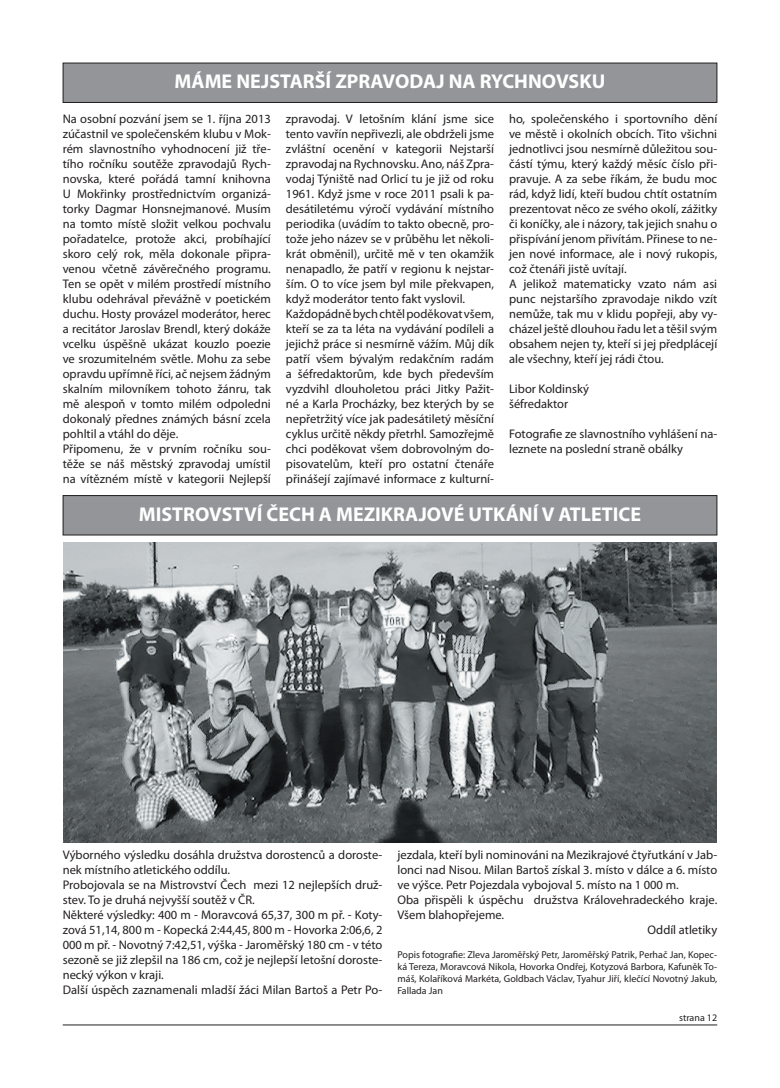
<style>
.page{position:relative;width:780px;height:1088px;background:#fff}
.page>*{position:absolute;margin:0;border:0;box-sizing:border-box;transform-origin:0 0}
.t1{font:700 20px "Myriad Pro";color:#fff}
.t2{font:12.5px/15px "Myriad Pro";color:#231f20}
.t3{font:10px/12px "Myriad Pro";color:#231f20;text-align:justify}
</style>
<div class="page">
<hr style="left:63px;top:1024px;width:654px;height:1px;background:#231f20">
<div style="left:63px;top:63px;width:653px;height:39px;background:#939598"></div>
<div style="left:63px;top:63px;width:654px;height:40px;border:1px solid #231f20"></div>
<div style="left:63px;top:495px;width:653px;height:40px;background:#939598"></div>
<div style="left:63px;top:495px;width:654px;height:40px;border:1px solid #231f20"></div>
<img style="left:64px;top:542px;width:652px;height:300px">
<h1 class="t1" style="left:175px;top:70px;width:432px">MÁME NEJSTARŠÍ ZPRAVODAJ NA RYCHNOVSKU</h1>
<p class="t2" style="left:63px;top:111px;width:210px">Na osobní pozvání jsem se 1. října 2013 zúčastnil ve společenském klubu v Mok&shy;rém slavnostního vyhodnocení již tře&shy;tího ročníku soutěže zpravodajů Rych&shy;novska, které pořádá tamní knihovna U Mokřinky prostřednictvím organizá&shy;torky Dagmar Honsnejmanové. Musím na tomto místě složit velkou pochvalu pořadatelce, protože akci, probíhající skoro celý rok, měla dokonale připra&shy;venou včetně závěrečného programu.<br>Ten se opět v milém prostředí místního klubu odehrával převážně v poetickém duchu. Hosty provázel moderátor, herec a recitátor Jaroslav Brendl, který dokáže vcelku úspěšně ukázat kouzlo poezie ve srozumitelném světle. Mohu za sebe opravdu upřímně říci, ač nejsem žádným skalním milovníkem tohoto žánru, tak mě alespoň v tomto milém odpoledni dokonalý přednes známých básní zcela pohltil a vtáhl do děje.<br>Připomenu, že v prvním ročníku sou&shy;těže se náš městský zpravodaj umístil na vítězném místě v kategorii Nejlepší</p>
<p class="t2" style="left:286px;top:111px;width:210px">zpravodaj. V letošním klání jsme sice tento vavřín nepřivezli, ale obdrželi jsme zvláštní ocenění v kategorii Nejstarší zpravodaj na Rychnovsku. Ano, náš Zpra&shy;vodaj Týniště nad Orlicí tu je již od roku 1961. Když jsme v roce 2011 psali k pa&shy;desátiletému výročí vydávání místního periodika (uvádím to takto obecně, pro&shy;tože jeho název se v průběhu let několi&shy;krát obměnil), určitě mě v ten okamžik nenapadlo, že patří v regionu k nejstar&shy;ším. O to více jsem byl mile překvapen, když moderátor tento fakt vyslovil.<br>Každopádně bych chtěl poděkovat všem, kteří se za ta léta na vydávání podíleli a jejichž práce si nesmírně vážím. Můj dík patří všem bývalým redakčním radám a šéfredaktorům, kde bych především vyzdvihl dlouholetou práci Jitky Pažit&shy;né a Karla Procházky, bez kterých by se nepřetržitý více jak padesátiletý měsíční cyklus určitě někdy přetrhl. Samozřejmě chci poděkovat všem dobrovolným do&shy;pisovatelům, kteří pro ostatní čtenáře přinášejí zajímavé informace z kulturní-</p>
<p class="t2" style="left:509px;top:111px;width:210px">ho, společenského i sportovního dění ve městě i okolních obcích. Tito všichni jednotlivci jsou nesmírně důležitou sou&shy;částí týmu, který každý měsíc číslo při&shy;pravuje. A za sebe říkám, že budu moc rád, když lidí, kteří budou chtít ostatním prezentovat něco ze svého okolí, zážitky či koníčky, ale i názory, tak jejich snahu o přispívání jenom přivítám. Přinese to ne&shy;jen nové informace, ale i nový rukopis, což čtenáři jistě uvítají.<br>A jelikož matematicky vzato nám asi punc nejstaršího zpravodaje nikdo vzít nemůže, tak mu v klidu popřeji, aby vy&shy;cházel ještě dlouhou řadu let a těšil svým obsahem nejen ty, kteří si jej předplácejí ale všechny, kteří jej rádi čtou.</p>
<p class="t2" style="left:509px;top:381px;width:81px">Libor Koldinský šéfredaktor</p>
<p class="t2" style="left:509px;top:426px;width:210px">Fotografie ze slavnostního vyhlášení na&shy;leznete na poslední straně obálky</p>
<h1 class="t1" style="left:139px;top:503px;width:504px">MISTROVSTVÍ ČECH A MEZIKRAJOVÉ UTKÁNÍ V ATLETICE</h1>
<p class="t2" style="left:63px;top:847px;width:321px">Výborného výsledku dosáhla družstva dorostenců a doroste&shy;nek místního atletického oddílu.<br>Probojovala se na Mistrovství Čech mezi 12 nejlepších druž&shy;stev. To je druhá nejvyšší soutěž v ČR.<br>Některé výsledky: 400 m - Moravcová 65,37, 300 m př. - Koty&shy;zová 51,14, 800 m - Kopecká 2:44,45, 800 m - Hovorka 2:06,6, 2<br>000 m př. - Novotný 7:42,51, výška - Jaroměřský 180 cm - v této sezoně se již zlepšil na 186 cm, což je nejlepší letošní doroste&shy;necký výkon v kraji.<br>Další úspěch zaznamenali mladší žáci Milan Bartoš a Petr Po-</p>
<p class="t2" style="left:397px;top:847px;width:321px">jezdala, kteří byli nominováni na Mezikrajové čtyřutkání v Jab-</p>
<p class="t2" style="left:397px;top:862px;width:321px">lonci nad Nisou. Milan Bartoš získal 3. místo v dálce a 6. místo</p>
<p class="t2" style="left:397px;top:877px;width:283px">ve výšce. Petr Pojezdala vybojoval 5. místo na 1 000 m.</p>
<p class="t2" style="left:397px;top:892px;width:321px">Oba přispěli k úspěchu družstva Královehradeckého kraje.</p>
<p class="t2" style="left:397px;top:907px;width:108px">Všem blahopřejeme.</p>
<p class="t2" style="left:647px;top:922px;width:71px">Oddíl atletiky</p>
<p class="t3" style="left:397px;top:949px;width:321px">Popis fotografie: Zleva Jaroměřský Petr, Jaroměřský Patrik, Perhač Jan, Kopec&shy;ká Tereza, Moravcová Nikola, Hovorka Ondřej, Kotyzová Barbora, Kafuněk To&shy;máš, Kolaříková Markéta, Goldbach Václav, Tyahur Jiří, klečící Novotný Jakub, Fallada Jan</p>
<p class="t3" style="left:679px;top:1011px;width:40px">strana 12</p>
</div>
